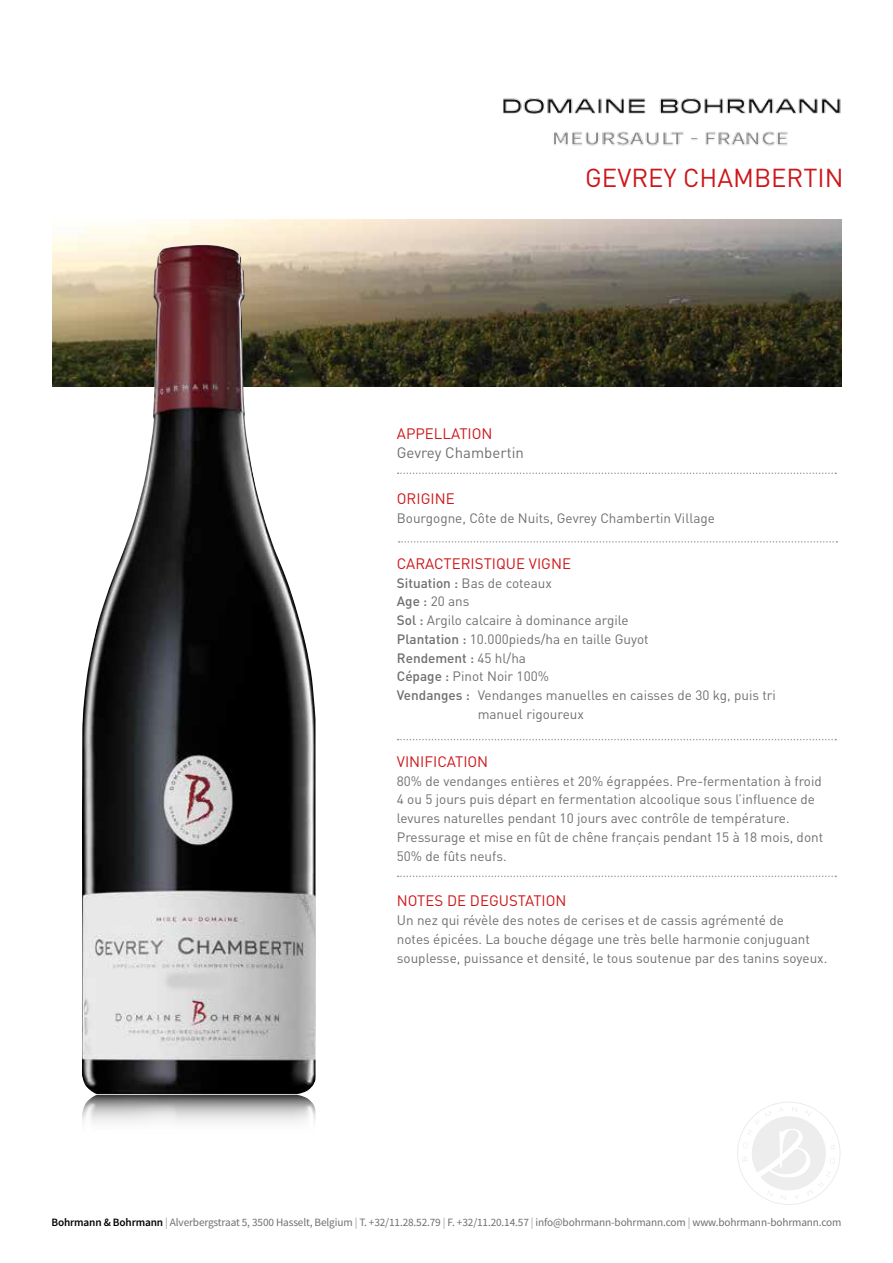
<style>
.page{position:relative;width:893px;height:1263px;background:#fff}
.page>*{position:absolute;margin:0;border:0;box-sizing:border-box;transform-origin:0 0}
.t1{font:25.65px "DIN";color:#cd171a}
.t2{font:15px "DIN";color:#cd171a}
.t3{font:15px "DIN";color:#706f6f}
.t4{font:13.5px/18.8px "DIN";color:#706f6f}
.t5{font:500 13.5px "DIN";color:#706f6f}
.t6{font:11.25px "Source Sans Pro";letter-spacing:-.01em;color:#706f6f}
.s1{font-weight:500}
.s2{font-weight:400}
.s3{font-weight:600;color:#000}
.s4{color:#9d9d9c}
</style>
<div class="page">
<img style="left:503px;top:98px;width:338px;height:48px">
<svg style="left:737px;top:1102px;width:104px;height:103px"></svg>
<img style="left:53px;top:219px;width:788px;height:168px">
<svg style="left:398px;top:472px;width:438px;height:2px"></svg>
<svg style="left:398px;top:739px;width:438px;height:1px"></svg>
<svg style="left:398px;top:875px;width:438px;height:2px"></svg>
<svg style="left:399px;top:541px;width:438px;height:2px"></svg>
<img style="left:82px;top:245px;width:234px;height:878px">
<h1 class="t1" style="left:585px;top:162px;width:260px">GEVREY CHAMBERTIN</h1>
<p class="t2" style="left:397px;top:424px;width:97px">APPELLATION</p>
<p class="t3" style="left:397px;top:443px;width:129px">Gevrey Chambertin</p>
<p class="t2" style="left:397px;top:490px;width:59px">ORIGINE</p>
<p class="t4" style="left:397px;top:509px;width:320px">Bourgogne, Côte de Nuits, Gevrey Chambertin Village</p>
<p class="t2" style="left:397px;top:554px;width:176px">CARACTERISTIQUE VIGNE</p>
<p class="t4" style="left:397px;top:573px;width:157px"><span class="s1">Situation :</span> Bas de coteaux</p>
<p class="t4" style="left:397px;top:592px;width:74px"><span class="s1">Age :</span> 20 ans</p>
<p class="t4" style="left:397px;top:611px;width:233px"><span class="s1">Sol :</span> Argilo calcaire à dominance argile</p>
<p class="t4" style="left:397px;top:629px;width:253px"><span class="s1">Plantation :</span> 10.000pieds/ha en taille Guyot</p>
<p class="t5" style="left:397px;top:649px;width:131px">Rendement : <span class="s2">45 hl/ha</span></p>
<p class="t4" style="left:397px;top:667px;width:154px"><span class="s1">Cépage :</span> Pinot Noir 100%</p>
<p class="t4" style="left:397px;top:686px;width:381px"><span class="s1">Vendanges :</span> Vendanges manuelles en caisses de 30 kg, puis tri</p>
<p class="t4" style="left:478px;top:704px;width:108px">manuel rigoureux</p>
<p class="t2" style="left:397px;top:752px;width:93px">VINIFICATION</p>
<p class="t4" style="left:397px;top:771px;width:428px">80% de vendanges entières et 20% égrappées. Pre-fermentation à froid 4 ou 5 jours puis départ en fermentation alcoolique sous l’influence de levures naturelles pendant 10 jours avec contrôle de température.<br>Pressurage et mise en fût de chêne français pendant 15 à 18 mois, dont 50% de fûts neufs.</p>
<p class="t2" style="left:397px;top:892px;width:171px">NOTES DE DEGUSTATION</p>
<p class="t4" style="left:397px;top:911px;width:432px">Un nez qui révèle des notes de cerises et de cassis agrémenté de<br>notes épicées. La bouche dégage une très belle harmonie conjuguant souplesse, puissance et densité, le tous soutenue par des tanins soyeux.</p>
<p class="t6" style="left:51px;top:1215px;width:792px"><span class="s3">Bohrmann &amp; Bohrmann</span> <span class="s4">|</span> Alverbergstraat 5, 3500 Hasselt, Belgium <span class="s4">|</span> T. +32/11.28.52.79 <span class="s4">|</span> F. +32/11.20.14.57 <span class="s4">|</span> info@bohrmann-bohrmann.com <span class="s4">|</span> www.bohrmann-bohrmann.com</p>
</div>
